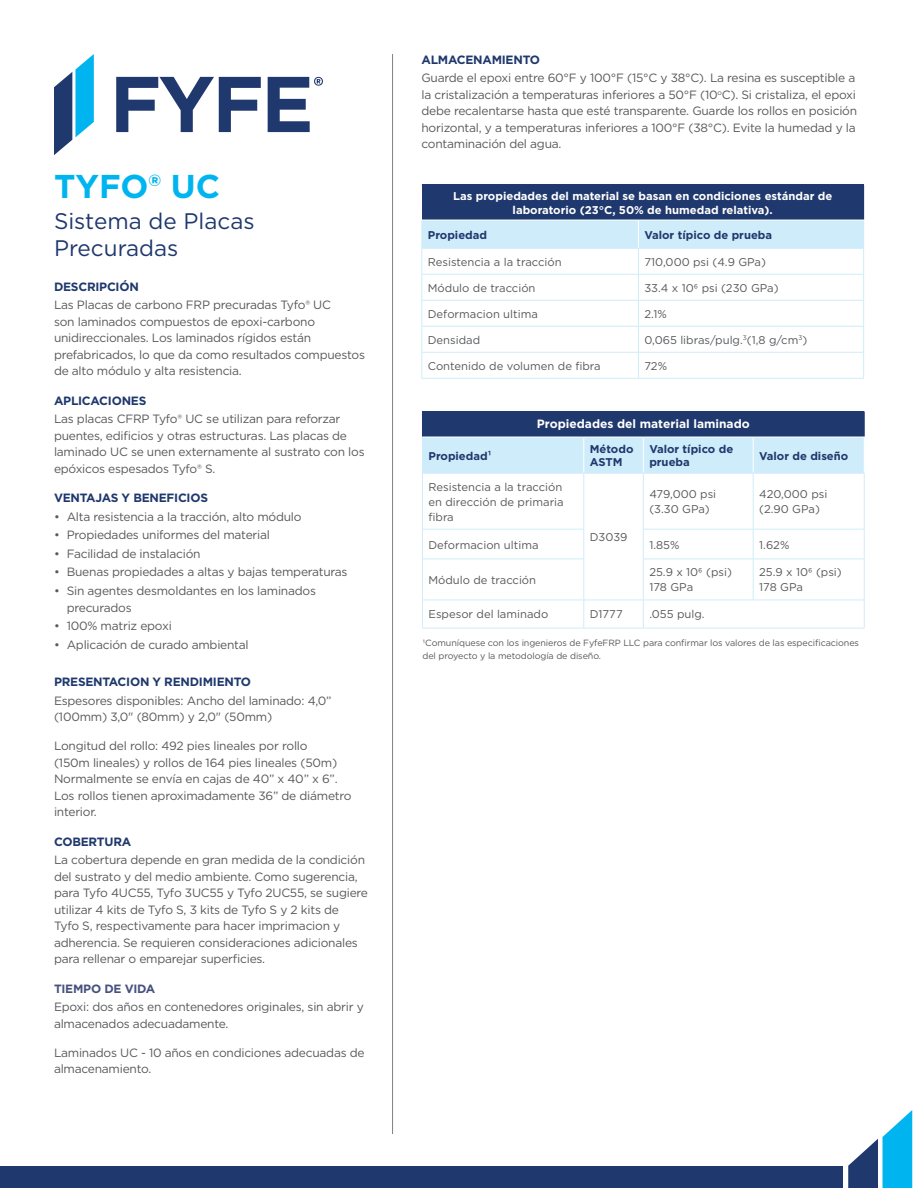
<style>
.page{position:relative;width:918px;height:1188px;background:#fff}
.page>*{position:absolute;margin:0;border:0;box-sizing:border-box;transform-origin:0 0}
.t1{font:700 33px "Gotham";color:#00b5ef}
.t2{font:22.5px/27px "Gotham";color:#1f386d}
.t3{font:12px/16.5px "Gotham";letter-spacing:-.02em;color:#57585a}
.t4{font:700 12px "Gotham";letter-spacing:-.02em;color:#1f386d}
.t5{font:700 12px "Gotham";color:#fff}
.t6{font:700 12px "Gotham";letter-spacing:-.02em;color:#47517f}
.t7{font:11.25px/15px "Gotham";color:#57585a}
.t8{font:700 11.25px/13.5px "Gotham";color:#fff;text-align:center}
.t9{font:700 11.25px/13.5px "Gotham";color:#1f386d}
.t10{font:9px/12.9px "Gotham";letter-spacing:-.01em;color:#57585a}
</style>
<div class="page">
<div style="left:0;top:1167px;width:842px;height:21px;background:#1f386d"></div>
<hr style="left:392px;top:54px;width:1px;height:1080px;background:#808285">
<svg style="left:848px;top:1110px;width:64px;height:78px"></svg>
<svg style="left:116px;top:77px;width:145px;height:55px"></svg>
<svg style="left:268px;top:77px;width:55px;height:55px"></svg>
<svg style="left:54px;top:54px;width:40px;height:101px"></svg>
<svg style="left:422px;top:412px;width:443px;height:61px;background:#87a2c0"></svg>
<hr style="left:422px;top:437px;width:162px;height:1px;background:#fff">
<hr style="left:584px;top:437px;width:59px;height:1px;background:#fff">
<hr style="left:583px;top:437px;width:1px;height:36px;background:#fff">
<hr style="left:643px;top:437px;width:110px;height:1px;background:#fff">
<hr style="left:643px;top:437px;width:1px;height:36px;background:#fff">
<hr style="left:753px;top:437px;width:112px;height:1px;background:#fff">
<hr style="left:753px;top:437px;width:1px;height:36px;background:#fff">
<hr style="left:864px;top:437px;width:1px;height:36px;background:#fff">
<hr style="left:422px;top:474px;width:1px;height:55px;background:#cfecfa">
<svg style="left:422px;top:530px;width:1px;height:29px"></svg>
<hr style="left:422px;top:473px;width:162px;height:1px;background:#cfecfa">
<hr style="left:422px;top:529px;width:162px;height:1px;background:#cfecfa">
<hr style="left:422px;top:628px;width:162px;height:1px;background:#cfecfa">
<hr style="left:583px;top:474px;width:1px;height:55px;background:#cfecfa">
<svg style="left:583px;top:530px;width:1px;height:29px"></svg>
<hr style="left:584px;top:473px;width:59px;height:1px;background:#cfecfa">
<hr style="left:643px;top:473px;width:110px;height:1px;background:#cfecfa">
<hr style="left:753px;top:473px;width:112px;height:1px;background:#cfecfa">
<hr style="left:643px;top:529px;width:110px;height:1px;background:#cfecfa">
<hr style="left:753px;top:529px;width:112px;height:1px;background:#cfecfa">
<hr style="left:584px;top:628px;width:59px;height:1px;background:#cfecfa">
<hr style="left:643px;top:628px;width:110px;height:1px;background:#cfecfa">
<hr style="left:753px;top:628px;width:112px;height:1px;background:#cfecfa">
<hr style="left:643px;top:474px;width:1px;height:55px;background:#cfecfa">
<hr style="left:753px;top:474px;width:1px;height:55px;background:#cfecfa">
<hr style="left:864px;top:474px;width:1px;height:55px;background:#cfecfa">
<svg style="left:643px;top:530px;width:1px;height:29px"></svg>
<svg style="left:753px;top:530px;width:1px;height:29px"></svg>
<svg style="left:864px;top:530px;width:1px;height:29px"></svg>
<hr style="left:422px;top:559px;width:1px;height:41px;background:#cfecfa">
<hr style="left:422px;top:559px;width:162px;height:1px;background:#cfecfa">
<hr style="left:583px;top:559px;width:1px;height:41px;background:#cfecfa">
<hr style="left:643px;top:559px;width:110px;height:1px;background:#cfecfa">
<hr style="left:753px;top:559px;width:112px;height:1px;background:#cfecfa">
<hr style="left:643px;top:559px;width:1px;height:41px;background:#cfecfa">
<hr style="left:753px;top:559px;width:1px;height:41px;background:#cfecfa">
<hr style="left:864px;top:559px;width:1px;height:41px;background:#cfecfa">
<svg style="left:422px;top:601px;width:1px;height:27px"></svg>
<hr style="left:422px;top:600px;width:162px;height:1px;background:#cfecfa">
<svg style="left:583px;top:600px;width:1px;height:28px"></svg>
<hr style="left:584px;top:600px;width:59px;height:1px;background:#cfecfa">
<hr style="left:643px;top:600px;width:110px;height:1px;background:#cfecfa">
<hr style="left:753px;top:600px;width:112px;height:1px;background:#cfecfa">
<svg style="left:643px;top:600px;width:1px;height:28px"></svg>
<svg style="left:864px;top:600px;width:1px;height:28px"></svg>
<hr style="left:422px;top:437px;width:1px;height:36px;background:#cfecfa">
<div style="left:422px;top:185px;width:442px;height:35px;background:#1f386d"></div>
<hr style="left:422px;top:184px;width:216px;height:1px;background:#1f386d">
<hr style="left:638px;top:184px;width:226px;height:1px;background:#1f386d">
<svg style="left:421px;top:220px;width:443px;height:158px"></svg>
<hr style="left:421px;top:378px;width:217px;height:1px;background:#cfecfa">
<hr style="left:638px;top:378px;width:226px;height:1px;background:#cfecfa">
<h1 class="t1" style="left:54px;top:164px;width:168px">TYFO® UC</h1>
<h2 class="t2" style="left:54px;top:207px;width:202px">Sistema de Placas<br>Precuradas</h2>
<p class="t4" style="left:54px;top:278px;width:86px">DESCRIPCIÓN</p>
<p class="t3" style="left:54px;top:297px;width:313px">Las Placas de carbono FRP precuradas Tyfo® UC<br>son laminados compuestos de epoxi-carbono unidireccionales. Los laminados rígidos están prefabricados, lo que da como resultados compuestos de alto módulo y alta resistencia.</p>
<p class="t4" style="left:54px;top:392px;width:94px">APLICACIONES</p>
<p class="t3" style="left:54px;top:410px;width:312px">Las placas CFRP Tyfo® UC se utilizan para reforzar puentes, edificios y otras estructuras. Las placas de laminado UC se unen externamente al sustrato con los epóxicos espesados Tyfo® S.</p>
<p class="t4" style="left:54px;top:490px;width:156px">VENTAJAS Y BENEFICIOS</p>
<p class="t3" style="left:54px;top:508px;width:249px">• Alta resistencia a la tracción, alto módulo</p>
<p class="t3" style="left:54px;top:526px;width:217px">• Propiedades uniformes del material</p>
<p class="t3" style="left:54px;top:545px;width:148px">• Facilidad de instalación</p>
<p class="t3" style="left:54px;top:564px;width:295px">• Buenas propiedades a altas y bajas temperaturas</p>
<p class="t3" style="left:67px;top:582px;width:251px;text-indent:-13px">• Sin agentes desmoldantes en los laminados precurados</p>
<p class="t3" style="left:54px;top:617px;width:119px">• 100% matriz epoxi</p>
<p class="t3" style="left:54px;top:636px;width:196px">• Aplicación de curado ambiental</p>
<p class="t4" style="left:54px;top:674px;width:199px">PRESENTACION Y RENDIMIENTO</p>
<p class="t3" style="left:54px;top:692px;width:279px">Espesores disponibles: Ancho del laminado: 4,0” (100mm) 3,0" (80mm) y 2,0" (50mm)</p>
<p class="t3" style="left:54px;top:738px;width:299px">Longitud del rollo: 492 pies lineales por rollo<br>(150m lineales) y rollos de 164 pies lineales (50m)<br>Normalmente se envía en cajas de 40” x 40” x 6”.<br>Los rollos tienen aproximadamente 36” de diámetro interior.</p>
<p class="t4" style="left:54px;top:833px;width:79px">COBERTURA</p>
<p class="t3" style="left:54px;top:852px;width:316px">La cobertura depende en gran medida de la condición del sustrato y del medio ambiente. Como sugerencia, para Tyfo 4UC55, Tyfo 3UC55 y Tyfo 2UC55, se sugiere utilizar 4 kits de Tyfo S, 3 kits de Tyfo S y 2 kits de<br>Tyfo S, respectivamente para hacer imprimacion y adherencia. Se requieren consideraciones adicionales para rellenar o emparejar superficies.</p>
<p class="t6" style="left:54px;top:980px;width:103px">TIEMPO DE VIDA</p>
<p class="t3" style="left:54px;top:998px;width:311px">Epoxi: dos años en contenedores originales, sin abrir y almacenados adecuadamente.</p>
<p class="t3" style="left:54px;top:1044px;width:312px">Laminados UC - 10 años en condiciones adecuadas de almacenamiento.</p>
<p class="t4" style="left:421px;top:51px;width:120px">ALMACENAMIENTO</p>
<p class="t3" style="left:421px;top:69px;width:437px">Guarde el epoxi entre 60°F y 100°F (15°C y 38°C). La resina es susceptible a la cristalización a temperaturas inferiores a 50°F (10<sup>o</sup>C). Si cristaliza, el epoxi debe recalentarse hasta que esté transparente. Guarde los rollos en posición horizontal, y a temperaturas inferiores a 100°F (38°C). Evite la humedad y la contaminación del agua.</p>
<p class="t8" style="left:453px;top:189px;width:381px">Las propiedades del material se basan en condiciones estándar de laboratorio (23°C, 50% de humedad relativa).</p>
<p class="t9" style="left:428px;top:228px;width:61px">Propiedad</p>
<p class="t9" style="left:644px;top:228px;width:129px">Valor típico de prueba</p>
<p class="t7" style="left:428px;top:254px;width:135px">Resistencia a la tracción</p>
<p class="t7" style="left:644px;top:254px;width:123px">710,000 psi (4.9 GPa)</p>
<p class="t7" style="left:428px;top:280px;width:109px">Módulo de tracción</p>
<p class="t7" style="left:644px;top:280px;width:136px">33.4 x 106 psi (230 GPa)</p>
<p class="t7" style="left:428px;top:306px;width:112px">Deformacion ultima</p>
<p class="t7" style="left:644px;top:306px;width:24px">2.1%</p>
<p class="t7" style="left:428px;top:332px;width:54px">Densidad</p>
<p class="t7" style="left:644px;top:332px;width:164px">0,065 libras/pulg.<sup>3</sup>(1,8 g/cm<sup>3</sup>)</p>
<p class="t7" style="left:428px;top:358px;width:174px">Contenido de volumen de fibra</p>
<p class="t7" style="left:644px;top:358px;width:24px">72%</p>
<p class="t5" style="left:537px;top:416px;width:214px">Propiedades del material laminado</p>
<p class="t9" style="left:428px;top:449px;width:64px">Propiedad¹</p>
<p class="t9" style="left:590px;top:442px;width:45px">Método<br>ASTM</p>
<p class="t9" style="left:649px;top:442px;width:85px">Valor típico de prueba</p>
<p class="t9" style="left:759px;top:449px;width:91px">Valor de diseño</p>
<p class="t7" style="left:428px;top:479px;width:137px">Resistencia a la tracción en dirección de primaria fibra</p>
<p class="t7" style="left:590px;top:529px;width:39px">D3039</p>
<p class="t7" style="left:649px;top:486px;width:68px">479,000 psi (3.30 GPa)</p>
<p class="t7" style="left:759px;top:486px;width:70px">420,000 psi (2.90 GPa)</p>
<p class="t7" style="left:428px;top:537px;width:112px">Deformacion ultima</p>
<p class="t7" style="left:649px;top:537px;width:32px">1.85%</p>
<p class="t7" style="left:759px;top:537px;width:32px">1.62%</p>
<p class="t7" style="left:428px;top:572px;width:109px">Módulo de tracción</p>
<p class="t7" style="left:649px;top:565px;width:84px">25.9 x 106 (psi)<br>178 GPa</p>
<p class="t7" style="left:759px;top:565px;width:84px">25.9 x 106 (psi)<br>178 GPa</p>
<p class="t7" style="left:428px;top:607px;width:121px">Espesor del laminado</p>
<p class="t7" style="left:590px;top:607px;width:34px">D1777</p>
<p class="t7" style="left:649px;top:607px;width:57px">.055 pulg.</p>
<p class="t10" style="left:422px;top:636px;width:438px">1Comuníquese con los ingenieros de FyfeFRP LLC para confirmar los valores de las especificaciones del proyecto y la metodología de diseño.</p>
</div>
